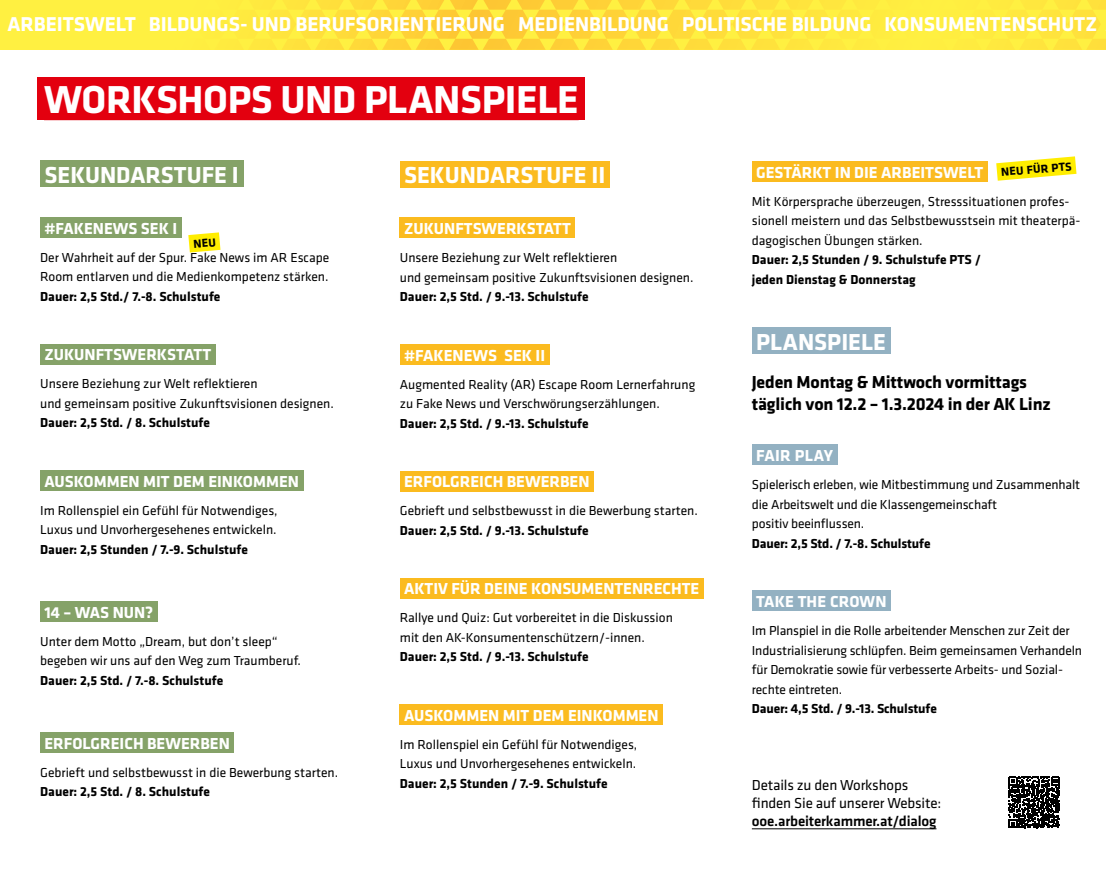
<style>
.page{position:relative;width:1106px;height:893px;background:#fff}
.page>*{position:absolute;margin:0;border:0;box-sizing:border-box;transform-origin:0 0}
.t1{font:700 40.35px "Klavika Basic";letter-spacing:-.01em;color:#fff}
.t2{font:700 24px "Klavika Basic";color:#fff}
.t3{font:700 20.85px "Klavika Basic";color:#fff}
.t4{font:700 18px/21.6px "Klavika Basic";letter-spacing:-.01em;color:#000}
.t5{font:700 16.5px "Klavika Basic";color:#fff}
.t6{font:700 16.5px "Klavika Basic";letter-spacing:.02em;color:#fff}
.t7{font:15px/18px "Klavika Basic";letter-spacing:-.01em;color:#000}
.t8{font:500 15px "Klavika Basic";letter-spacing:-.01em;color:#000}
.t9{font:13.5px/19.5px "Klavika Basic";color:#000}
.t10{font:700 13.5px/19.5px "Klavika Basic";color:#000}
.t11{font:700 12px "Klavika Basic";color:#000}
</style>
<div class="page">
<svg style="left:0;top:39px;width:1106px;height:11px;background:#fee53d"></svg>
<div style="left:752px;top:161px;width:235px;height:21px;background:#fbbb1f"></div>
<div style="left:752px;top:327px;width:138px;height:27px;background:#93b1c2"></div>
<div style="left:752px;top:444px;width:85px;height:21px;background:#93b1c2"></div>
<div style="left:752px;top:590px;width:138px;height:21px;background:#93b1c2"></div>
<svg style="left:0;top:0;width:1106px;height:39px;background:#fee53d"></svg>
<div style="left:400px;top:161px;width:210px;height:26px;background:#fbbb1f"></div>
<div style="left:400px;top:218px;width:175px;height:20px;background:#fbbb1f"></div>
<div style="left:400px;top:344px;width:149px;height:21px;background:#fbbb1f"></div>
<div style="left:400px;top:471px;width:194px;height:20px;background:#fbbb1f"></div>
<div style="left:400px;top:578px;width:303px;height:20px;background:#fbbb1f"></div>
<div style="left:400px;top:704px;width:263px;height:21px;background:#fbbb1f"></div>
<hr style="left:752px;top:828px;width:184px;height:1px;background:#000">
<svg style="left:996px;top:156px;width:80px;height:25px"></svg>
<svg style="left:1008px;top:777px;width:51px;height:51px"></svg>
<div style="left:40px;top:160px;width:203px;height:27px;background:#85a268"></div>
<div style="left:40px;top:217px;width:141px;height:21px;background:#85a268"></div>
<div style="left:40px;top:344px;width:175px;height:20px;background:#85a268"></div>
<div style="left:40px;top:470px;width:263px;height:21px;background:#85a268"></div>
<div style="left:40px;top:601px;width:118px;height:21px;background:#85a268"></div>
<div style="left:40px;top:732px;width:194px;height:21px;background:#85a268"></div>
<div style="left:38px;top:77px;width:547px;height:43px;background:#e3000f"></div>
<svg style="left:188px;top:232px;width:32px;height:21px"></svg>
<h3 class="t3" style="left:7px;top:9px;width:1091px">ARBEITSWELT BILDUNGS- UND BERUFSORIENTIERUNG MEDIENBILDUNG POLITISCHE BILDUNG KONSUMENTENSCHUTZ</h3>
<h1 class="t1" style="left:44px;top:71px;width:536px">WORKSHOPS UND PLANSPIELE</h1>
<h2 class="t2" style="left:44px;top:157px;width:196px">SEKUNDARSTUFE I</h2>
<p class="t5" style="left:44px;top:216px;width:134px">#FAKENEWS SEK I</p>
<p class="t9" style="left:40px;top:247px;width:291px">Der Wahrheit auf der Spur. Fake News im AR Escape<br>Room entlarven und die Medienkompetenz stärken.</p>
<p class="t10" style="left:40px;top:286px;width:182px">Dauer: 2,5 Std./ 7.-8. Schulstufe</p>
<p class="t5" style="left:44px;top:343px;width:168px">ZUKUNFTSWERKSTATT</p>
<p class="t9" style="left:40px;top:374px;width:295px">Unsere Beziehung zur Welt reflektieren<br>und gemeinsam positive Zukunftsvisionen designen.</p>
<p class="t10" style="left:40px;top:412px;width:171px">Dauer: 2,5 Std. / 8. Schulstufe</p>
<p class="t5" style="left:44px;top:469px;width:256px">AUSKOMMEN MIT DEM EINKOMMEN</p>
<p class="t9" style="left:40px;top:500px;width:239px">Im Rollenspiel ein Gefühl für Notwendiges,<br>Luxus und Unvorhergesehenes entwickeln.</p>
<p class="t10" style="left:40px;top:539px;width:209px">Dauer: 2,5 Stunden / 7.-9. Schulstufe</p>
<h2 class="t2" style="left:404px;top:158px;width:203px">SEKUNDARSTUFE II</h2>
<p class="t5" style="left:404px;top:217px;width:168px">ZUKUNFTSWERKSTATT</p>
<p class="t9" style="left:400px;top:248px;width:295px">Unsere Beziehung zur Welt reflektieren<br>und gemeinsam positive Zukunftsvisionen designen.</p>
<p class="t10" style="left:400px;top:286px;width:190px">Dauer: 2,5 Std. / 9.-13. Schulstufe</p>
<p class="t5" style="left:404px;top:343px;width:142px">#FAKENEWS SEK II</p>
<p class="t9" style="left:400px;top:374px;width:297px">Augmented Reality (AR) Escape Room Lernerfahrung zu Fake News und Verschwörungserzählungen.</p>
<p class="t10" style="left:400px;top:413px;width:190px">Dauer: 2,5 Std. / 9.-13. Schulstufe</p>
<p class="t5" style="left:404px;top:470px;width:187px">ERFOLGREICH BEWERBEN</p>
<p class="t9" style="left:400px;top:501px;width:299px">Gebrieft und selbstbewusst in die Bewerbung starten.</p>
<p class="t10" style="left:400px;top:520px;width:190px">Dauer: 2,5 Std. / 9.-13. Schulstufe</p>
<p class="t11" style="left:1000px;top:163px;width:72px;rotate:-5deg">NEU FÜR PTS</p>
<p class="t5" style="left:756px;top:160px;width:228px">GESTÄRKT IN DIE ARBEITSWELT</p>
<p class="t9" style="left:752px;top:191px;width:330px">Mit Körpersprache überzeugen, Stresssituationen profes&shy;sionell meistern und das Selbstbewusstsein mit theaterpä&shy;dagogischen Übungen stärken.</p>
<p class="t10" style="left:752px;top:249px;width:231px">Dauer: 2,5 Stunden / 9. Schulstufe PTS / jeden Dienstag &amp; Donnerstag</p>
<h2 class="t2" style="left:756px;top:324px;width:131px">PLANSPIELE</h2>
<h3 class="t4" style="left:752px;top:371px;width:300px">Jeden Montag &amp; Mittwoch vormittags täglich von 12.2 – 1.3.2024 in der AK Linz</h3>
<p class="t6" style="left:756px;top:444px;width:79px">FAIR PLAY</p>
<p class="t9" style="left:752px;top:474px;width:330px">Spielerisch erleben, wie Mitbestimmung und Zusammenhalt die Arbeitswelt und die Klassengemeinschaft<br>positiv beeinflussen.</p>
<p class="t10" style="left:752px;top:533px;width:180px">Dauer: 2,5 Std. / 7.-8. Schulstufe</p>
<p class="t5" style="left:44px;top:600px;width:110px">14 – WAS NUN?</p>
<p class="t9" style="left:40px;top:631px;width:262px">Unter dem Motto „Dream, but don’t sleep“ begeben wir uns auf den Weg zum Traumberuf.</p>
<p class="t10" style="left:40px;top:670px;width:185px">Dauer: 2,5 Std. / 7.-8. Schulstufe</p>
<p class="t5" style="left:44px;top:731px;width:187px">ERFOLGREICH BEWERBEN</p>
<p class="t9" style="left:40px;top:762px;width:299px">Gebrieft und selbstbewusst in die Bewerbung starten.</p>
<p class="t10" style="left:40px;top:781px;width:171px">Dauer: 2,5 Std. / 8. Schulstufe</p>
<p class="t5" style="left:404px;top:577px;width:297px">AKTIV FÜR DEINE KONSUMENTENRECHTE</p>
<p class="t9" style="left:400px;top:608px;width:274px">Rallye und Quiz: Gut vorbereitet in die Diskussion mit den AK-Konsumentenschützern/-innen.</p>
<p class="t10" style="left:400px;top:646px;width:190px">Dauer: 2,5 Std. / 9.-13. Schulstufe</p>
<p class="t5" style="left:756px;top:590px;width:132px">TAKE THE CROWN</p>
<p class="t9" style="left:752px;top:620px;width:332px">Im Planspiel in die Rolle arbeitender Menschen zur Zeit der Industrialisierung schlüpfen. Beim gemeinsamen Verhandeln für Demokratie sowie für verbesserte Arbeits- und Sozial&shy;rechte eintreten.</p>
<p class="t10" style="left:752px;top:698px;width:187px">Dauer: 4,5 Std. / 9.-13. Schulstufe</p>
<p class="t5" style="left:404px;top:703px;width:256px">AUSKOMMEN MIT DEM EINKOMMEN</p>
<p class="t9" style="left:400px;top:734px;width:239px">Im Rollenspiel ein Gefühl für Notwendiges,<br>Luxus und Unvorhergesehenes entwickeln.</p>
<p class="t10" style="left:400px;top:773px;width:209px">Dauer: 2,5 Stunden / 7.-9. Schulstufe</p>
<p class="t7" style="left:752px;top:775px;width:191px">Details zu den Workshops finden Sie auf unserer Website:</p>
<p class="t8" style="left:752px;top:811px;width:186px">ooe.arbeiterkammer.at/dialog</p>
</div>
